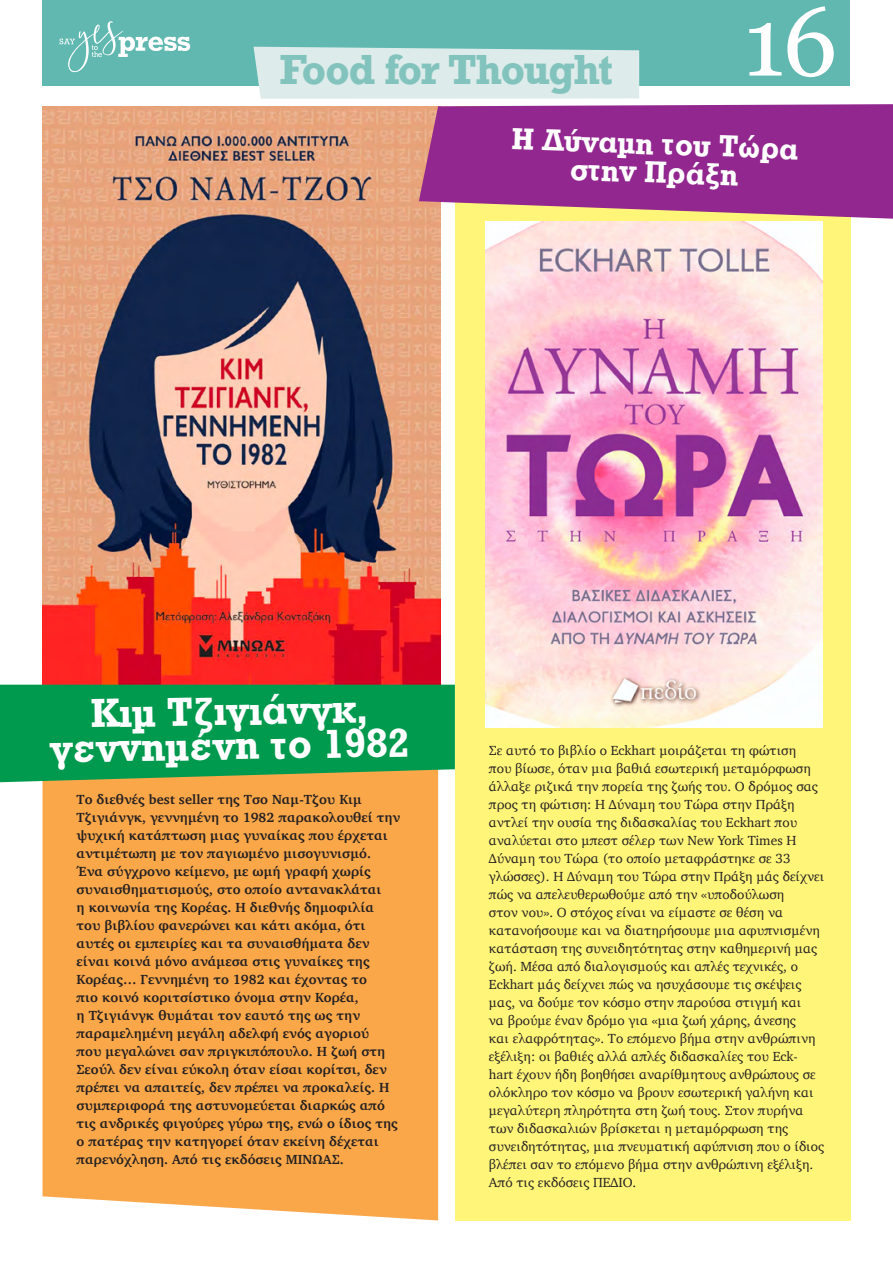
<style>
.page{position:relative;width:893px;height:1263px;background:#fff}
.page>*{position:absolute;margin:0;border:0;box-sizing:border-box;transform-origin:0 0}
.t1{font:97.5px "Georgia";color:#fff}
.t2{font:42px/34.5px "UB Rockwell Bold";color:#fff;text-align:center}
.t3{font:700 39.6px "Rockwell";letter-spacing:-.035em;color:#82c3bd}
.t4{font:31.5px/28.5px "UB Rockwell Bold";color:#fff;text-align:center}
.t5{font:13.5px/18px "Charter";color:#231f20}
.t6{font:700 13.5px/18px "Charter";letter-spacing:.005em;color:#231f20}
</style>
<div class="page">
<div style="left:43px;top:782px;width:395px;height:438px;background:#faa74a"></div>
<img style="left:43px;top:106px;width:397px;height:579px">
<div style="left:43px;top:0;width:807px;height:85px;background:#61b8b0"></div>
<svg style="left:60px;top:21px;width:130px;height:51px"></svg>
<div style="left:254px;top:47px;width:385px;height:52px;background:#ddecea"></div>
<div style="left:455px;top:106px;width:395px;height:1114px;background:#fff579"></div>
<svg style="left:0;top:685px;width:455px;height:97px;background:#109b4e"></svg>
<svg style="left:419px;top:104px;width:474px;height:115px;background:#9d3b8e"></svg>
<img style="left:486px;top:221px;width:336px;height:506px">
<h3 class="t3" style="left:280px;top:44px;width:335px">Food for Thought</h3>
<h1 class="t1" style="left:743px;top:-29px;width:96px">16</h1>
<h3 class="t4" style="left:513px;top:124px;width:288px;rotate:2deg">Η Δύναμη του Τώρα στην Πράξη</h3>
<h2 class="t2" style="left:50px;top:696px;width:360px;rotate:-1deg">Κιμ Τζιγιάνγκ, γεννημένη το 1982</h2>
<p class="t6" style="left:77px;top:790px;width:325px">Το διεθνές best seller της Τσο Ναμ-Τζου Κιμ Τζιγιάνγκ, γεννημένη το 1982 παρακολουθεί την ψυχική κατάπτωση μιας γυναίκας που έρχεται αντιμέτωπη με τον παγιωμένο μισογυνισμό.<br>Ένα σύγχρονο κείμενο, με ωμή γραφή χωρίς συναισθηματισμούς, στο οποίο αντανακλάται<br>η κοινωνία της Κορέας. Η διεθνής δημοφιλία του βιβλίου φανερώνει και κάτι ακόμα, ότι αυτές οι εμπειρίες και τα συναισθήματα δεν είναι κοινά μόνο ανάμεσα στις γυναίκες της Κορέας… Γεννημένη το 1982 και έχοντας το<br>πιο κοινό κοριτσίστικο όνομα στην Κορέα,<br>η Τζιγιάνγκ θυμάται τον εαυτό της ως την παραμελημένη μεγάλη αδελφή ενός αγοριού<br>που μεγαλώνει σαν πριγκιπόπουλο. Η ζωή στη Σεούλ δεν είναι εύκολη όταν είσαι κορίτσι, δεν πρέπει να απαιτείς, δεν πρέπει να προκαλείς. Η συμπεριφορά της αστυνομεύεται διαρκώς από τις ανδρικές φιγούρες γύρω της, ενώ ο ίδιος της ο πατέρας την κατηγορεί όταν εκείνη δέχεται παρενόχληση. Aπό τις εκδόσεις ΜΙΝΩΑΣ.</p>
<p class="t5" style="left:489px;top:741px;width:337px">Σε αυτό το βιβλίο ο Eckhart μοιράζεται τη φώτιση<br>που βίωσε, όταν μια βαθιά εσωτερική μεταμόρφωση άλλαξε ριζικά την πορεία της ζωής του. Ο δρόμος σας προς τη φώτιση: Η Δύναμη του Τώρα στην Πράξη αντλεί την ουσία της διδασκαλίας του Eckhart που αναλύεται στο μπεστ σέλερ των New York Times Η Δύναμη του Τώρα (το οποίο μεταφράστηκε σε 33 γλώσσες). Η Δύναμη του Τώρα στην Πράξη μάς δείχνει πώς να απελευθερωθούμε από την «υποδούλωση<br>στον νου». Ο στόχος είναι να είμαστε σε θέση να κατανοήσουμε και να διατηρήσουμε μια αφυπνισμένη κατάσταση της συνειδητότητας στην καθημερινή μας ζωή. Μέσα από διαλογισμούς και απλές τεχνικές, ο Eckhart μάς δείχνει πώς να ησυχάσουμε τις σκέψεις μας, να δούμε τον κόσμο στην παρούσα στιγμή και<br>να βρούμε έναν δρόμο για «μια ζωή χάρης, άνεσης<br>και ελαφρότητας». Το επόμενο βήμα στην ανθρώπινη εξέλιξη: οι βαθιές αλλά απλές διδασκαλίες του Eck&shy;hart έχουν ήδη βοηθήσει αναρίθμητους ανθρώπους σε ολόκληρο τον κόσμο να βρουν εσωτερική γαλήνη και μεγαλύτερη πληρότητα στη ζωή τους. Στον πυρήνα των διδασκαλιών βρίσκεται η μεταμόρφωση της συνειδητότητας, μια πνευματική αφύπνιση που ο ίδιος βλέπει σαν το επόμενο βήμα στην ανθρώπινη εξέλιξη.<br>Από τις εκδόσεις ΠΕΔΙΟ.</p>
</div>
